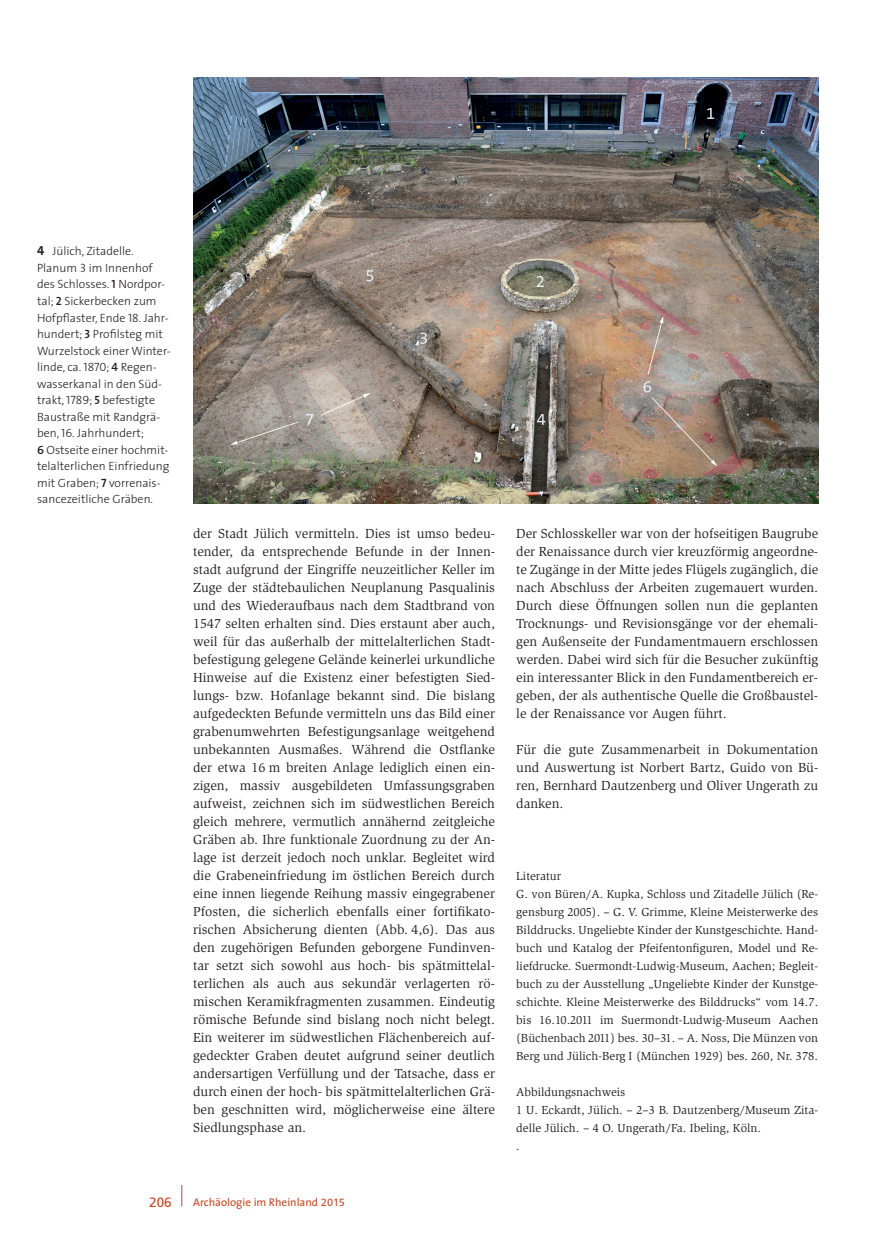
<style>
.page{position:relative;width:888px;height:1258px;background:#fff}
.page>*{position:absolute;margin:0;border:0;box-sizing:border-box;transform-origin:0 0}
.t1{font:13.5px/18px "Slimbach";color:#231f20;text-align:justify}
.t2{font:13.5px "Frutiger CE";color:#c44725}
.t3{font:12px/18px "Slimbach";color:#231f20}
.t4{font:300 12px/16.5px "The Sans";color:#231f20}
.t5{font:11.25px "The Sans";color:#c44725}
.s1{font-family:"The Sans Bold Caps";font-weight:400;font-size:13.05px}
.s2{font-family:"The Sans Light Caps";font-weight:400}
.s3{font-family:"The Sans Semi Bold Caps";font-weight:400}
.s4{font-family:"The Sans B W5 Plain"}
.s5{font-family:"Frutiger CE";font-size:10.65px}
</style>
<div class="page">
<svg style="left:181px;top:1185px;width:1px;height:21px"></svg>
<img style="left:193px;top:78px;width:625px;height:425px">
<p class="t4" style="left:37px;top:243px;width:135px"><span class="s1">4</span> Jülich, Zitadelle.<br>Planum <span class="s2">3</span> im Innenhof des Schlosses. <span class="s3">1</span> Nordpor&shy;tal; <span class="s3">2</span> Sickerbecken zum<br>Hofpflaster, Ende <span class="s2">18</span>. Jahr&shy;hundert; <span class="s3">3</span> Profilsteg mit<br>Wurzelstock einer Winter&shy;linde, ca. <span class="s2">1870</span>; <span class="s3">4</span> Regen&shy;wasserkanal in den Süd&shy;trakt, <span class="s2">1789</span>; <span class="s3">5</span> befestigte<br>Baustraße mit Randgrä&shy;ben, <span class="s2">16</span>. Jahrhundert;<br><span class="s3">6</span> Ostseite einer hochmit&shy;telalterlichen Einfriedung mit Graben; <span class="s3">7</span> vorrenais&shy;sancezeitliche Gräben.</p>
<p class="t1" style="left:193px;top:524px;width:303px">der Stadt Jülich vermitteln. Dies ist umso bedeu&shy;tender, da entsprechende Befunde in der Innen&shy;stadt aufgrund der Eingriffe neuzeitlicher Keller im Zuge der städtebaulichen Neuplanung Pasqualinis und des Wiederaufbaus nach dem Stadtbrand von 1547 selten erhalten sind. Dies erstaunt aber auch, weil für das außerhalb der mittelalterlichen Stadt&shy;befestigung gelegene Gelände keinerlei urkundliche Hinweise auf die Existenz einer befestigten Sied&shy;lungs- bzw. Hofanlage bekannt sind. Die bislang aufgedeckten Befunde vermitteln uns das Bild einer grabenumwehrten Befestigungsanlage weitgehend unbekannten Ausmaßes. Während die Ostflanke der etwa 16 m breiten Anlage lediglich einen ein&shy;zigen, massiv ausgebildeten Umfassungsgraben aufweist, zeichnen sich im südwestlichen Bereich gleich mehrere, vermutlich annähernd zeitgleiche Gräben ab. Ihre funktionale Zuordnung zu der An&shy;lage ist derzeit jedoch noch unklar. Begleitet wird die Grabeneinfriedung im östlichen Bereich durch eine innen liegende Reihung massiv eingegrabener Pfosten, die sicherlich ebenfalls einer fortifikato&shy;rischen Absicherung dienten (Abb. 4,6). Das aus den zugehörigen Befunden geborgene Fundinven&shy;tar setzt sich sowohl aus hoch- bis spätmittelal&shy;terlichen als auch aus sekundär verlagerten rö&shy;mischen Keramikfragmenten zusammen. Eindeutig römische Befunde sind bislang noch nicht belegt.<br>Ein weiterer im südwestlichen Flächenbereich auf&shy;gedeckter Graben deutet aufgrund seiner deutlich andersartigen Verfüllung und der Tatsache, dass er durch einen der hoch- bis spätmittelalterlichen Grä&shy;ben geschnitten wird, möglicherweise eine ältere Siedlungsphase an.</p>
<p class="t2" style="left:149px;top:1194px;width:24px">206</p>
<p class="t5" style="left:193px;top:1193px;width:153px">Archäologie im Rheinland <span class="s4">20</span><span class="s5">1</span><span class="s4">5</span></p>
<p class="t1" style="left:516px;top:524px;width:303px">Der Schlosskeller war von der hofseitigen Baugrube der Renaissance durch vier kreuzförmig angeordne&shy;te Zugänge in der Mitte jedes Flügels zugänglich, die nach Abschluss der Arbeiten zugemauert wurden.<br>Durch diese Öffnungen sollen nun die geplanten Trocknungs- und Revisionsgänge vor der ehemali&shy;gen Außenseite der Fundamentmauern erschlossen werden. Dabei wird sich für die Besucher zukünftig ein interessanter Blick in den Fundamentbereich er&shy;geben, der als authentische Quelle die Großbaustel&shy;le der Renaissance vor Augen führt.</p>
<p class="t1" style="left:516px;top:740px;width:303px">Für die gute Zusammenarbeit in Dokumentation und Auswertung ist Norbert Bartz, Guido von Bü&shy;ren, Bernhard Dautzenberg und Oliver Ungerath zu danken.</p>
<p class="t3" style="left:516px;top:867px;width:303px">Literatur<br>G. von Büren/A. Kupka, Schloss und Zitadelle Jülich (Re&shy;gensburg 2005). – G. V. Grimme, Kleine Meisterwerke des Bilddrucks. Ungeliebte Kinder der Kunstgeschichte. Hand&shy;buch und Katalog der Pfeifentonfiguren, Model und Re&shy;liefdrucke. Suermondt-Ludwig-Museum, Aachen; Begleit&shy;buch zu der Ausstellung „Ungeliebte Kinder der Kunstge&shy;schichte. Kleine Meisterwerke des Bilddrucks“ vom 14.7. bis 16.10.2011 im Suermondt-Ludwig-Museum Aachen (Büchenbach 2011) bes. 30–31. – A. Noss, Die Münzen von Berg und Jülich-Berg I (München 1929) bes. 260, Nr. 378.</p>
<p class="t3" style="left:516px;top:1083px;width:303px">Abbildungsnachweis<br>1 U. Eckardt, Jülich. – 2–3 B. Dautzenberg/Museum Zita&shy;delle Jülich. – 4 O. Ungerath/Fa. Ibeling, Köln.<br>.</p>
</div>
